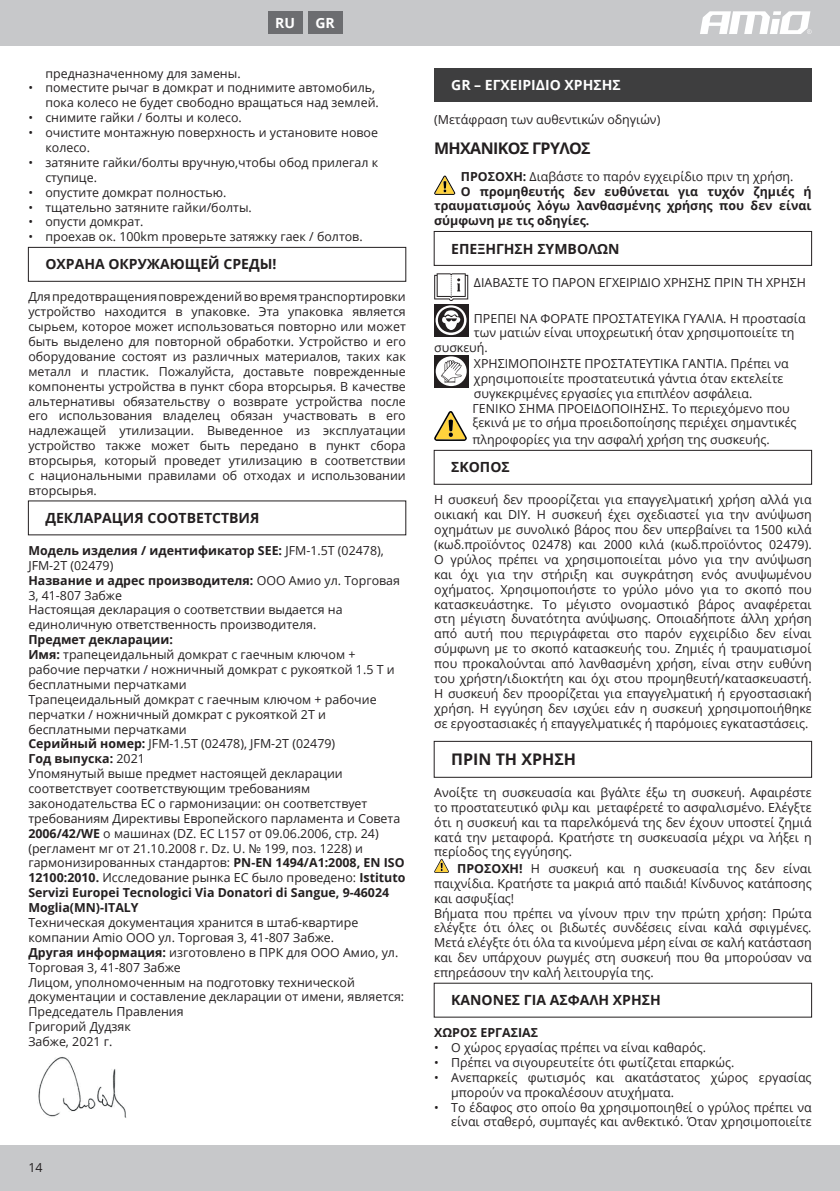
<style>
.page{position:relative;width:840px;height:1191px;background:#fff}
.page>*{position:absolute;margin:0;border:0;box-sizing:border-box;transform-origin:0 0}
.Nazwa_produktu{font:700 16px "Open Sans";letter-spacing:-.04em;color:#231f20}
.Nagłówek_ROZDZIAŁU{font:700 16px "Open Sans";color:#231f20}
.Nagłówek_ROZDZIAŁU-2{font:700 14px "Open Sans";color:#231f20}
.Jezyk{font:700 14px "Open Sans";color:#fff}
.Jezyk_Ikona{font:700 14px "Open Sans";color:#fff}
.Tekst{font:12.4px/14.8px "Open Sans";color:#231f20}
.Tekst-2{font:700 12.4px/14.8px "Open Sans";color:#231f20}
.s1{font-weight:400}
.s2{font-weight:700}
</style>
<div class="page">
<div style="left:0;top:0;width:839px;height:45px;background:#c7c8ca"></div>
<div style="left:0;top:1145px;width:839px;height:46px;background:#c7c8ca"></div>
<svg style="left:700px;top:11px;width:111px;height:23px"></svg>
<div style="left:28px;top:247px;width:378px;height:35px;border:1px solid #231f20"></div>
<img style="left:38px;top:1057px;width:89px;height:61px">
<div style="left:434px;top:68px;width:377px;height:34px;background:#3e3e3f"></div>
<div style="left:433px;top:231px;width:378px;height:35px;border:1px solid #231f20"></div>
<div style="left:433px;top:450px;width:378px;height:35px;border:1px solid #231f20"></div>
<div style="left:433px;top:741px;width:378px;height:37px;border:1px solid #231f20"></div>
<svg style="left:434px;top:176px;width:21px;height:19px"></svg>
<div style="left:434px;top:304px;width:34px;height:33px;background:#231f20"></div>
<svg style="left:434px;top:273px;width:34px;height:62px"></svg>
<svg style="left:434px;top:355px;width:34px;height:33px"></svg>
<div style="left:435px;top:356px;width:31px;height:30px;background:#fff;border-radius:50%"></div>
<svg style="left:440px;top:360px;width:22px;height:23px"></svg>
<svg style="left:434px;top:411px;width:32px;height:30px"></svg>
<svg style="left:434px;top:859px;width:14px;height:14px"></svg>
<div style="left:268px;top:11px;width:34px;height:23px;background:#6c6d70"></div>
<div style="left:308px;top:11px;width:34px;height:23px;background:#6c6d70"></div>
<p class="Jezyk_Ikona" style="left:275px;top:13px;width:21px">RU</p>
<p class="Jezyk_Ikona" style="left:315px;top:13px;width:21px">GR</p>
<p class="Tekst" style="left:45px;top:65px;width:197px">предназначенному для замены.</p>
<p class="Tekst" style="left:28px;top:80px;width:352px;text-align:right">• поместите рычаг в домкрат и поднимите автомобиль, пока колесо не будет свободно вращаться над землей.</p>
<p class="Tekst" style="left:28px;top:110px;width:215px">• снимите гайки / болты и колесо.</p>
<p class="Tekst" style="left:45px;top:125px;width:334px;text-indent:-17px">• очистите монтажную поверхность и установите новое колесо.</p>
<p class="Tekst" style="left:45px;top:155px;width:334px;text-indent:-17px">• затяните гайки/болты вручную,чтобы обод прилегал к ступице.</p>
<p class="Tekst" style="left:28px;top:184px;width:199px">• опустите домкрат полностью.</p>
<p class="Tekst" style="left:28px;top:199px;width:225px">• тщательно затяните гайки/болты.</p>
<p class="Tekst" style="left:28px;top:214px;width:116px">• опусти домкрат.</p>
<p class="Tekst" style="left:28px;top:229px;width:335px">• проехав ок. 100km проверьте затяжку гаек / болтов.</p>
<p class="Nagłówek_ROZDZIAŁU-2" style="left:45px;top:254px;width:232px">ОХРАНА ОКРУЖАЮЩЕЙ СРЕДЫ!</p>
<p class="Tekst" style="left:28px;top:289px;width:379px;text-align:justify">Для предотвращения повреждений во время транспортировки устройство находится в упаковке. Эта упаковка является сырьем, которое может использоваться повторно или может быть выделено для повторной обработки. Устройство и его оборудование состоят из различных материалов, таких как металл и пластик. Пожалуйста, доставьте поврежденные компоненты устройства в пункт сбора вторсырья. В качестве альтернативы обязательству о возврате устройства после его использования владелец обязан участвовать в его надлежащей утилизации. Выведенное из эксплуатации устройство также может быть передано в пункт сбора вторсырья, который проведет утилизацию в соответствии с национальными правилами об отходах и использовании вторсырья.</p>
<p class="Nagłówek_ROZDZIAŁU-2" style="left:45px;top:508px;width:215px">ДЕКЛАРАЦИЯ СООТВЕТСТВИЯ</p>
<p class="Tekst-2" style="left:28px;top:542px;width:357px">Модель изделия / идентификатор SEE: <span class="s1">JFM-1.5T (02478),<br>JFM-2T (02479)</span></p>
<p class="Tekst" style="left:28px;top:572px;width:373px"><span class="s2">Название и адрес производителя:</span> ООО Амио ул. Торговая<br>3, 41-807 Забже</p>
<p class="Tekst" style="left:28px;top:602px;width:315px">Настоящая декларация о соответствии выдается на единоличную ответственность производителя.</p>
<p class="Tekst-2" style="left:28px;top:632px;width:146px">Предмет декларации:</p>
<p class="Tekst" style="left:28px;top:647px;width:367px"><span class="s2">Имя:</span> трапецеидальный домкрат с гаечным ключом + рабочие перчатки / ножничный домкрат с рукояткой 1.5 T и бесплатными перчатками</p>
<p class="Tekst" style="left:28px;top:691px;width:349px">Трапецеидальный домкрат с гаечным ключом + рабочие перчатки / ножничный домкрат с рукояткой 2T и бесплатными перчатками</p>
<p class="Tekst" style="left:28px;top:736px;width:308px"><span class="s2">Серийный номер:</span> JFM-1.5T (02478), JFM-2T (02479)</p>
<p class="Tekst-2" style="left:28px;top:751px;width:118px">Год выпуска: <span class="s1">2021</span></p>
<p class="Tekst" style="left:28px;top:766px;width:378px">Упомянутый выше предмет настоящей декларации соответствует соответствующим требованиям законодательства ЕС о гармонизации: он соответствует требованиям Директивы Европейского парламента и Совета <span class="s2">2006/42/WE</span> о машинах (DZ. ЕС L157 от 09.06.2006, стр. 24) (регламент мг от 21.10.2008 г. Dz. U. № 199, поз. 1228) и гармонизированных стандартов: <span class="s2">PN-EN 1494/A1:2008, EN ISO 12100:2010.</span> Исследование рынка ЕС было проведено: <span class="s2">Istituto Servizi Europei Tecnologici Via Donatori di Sangue, 9-46024<br>Moglia(MN)-ITALY</span></p>
<p class="Tekst" style="left:28px;top:914px;width:331px">Техническая документация хранится в штаб-квартире компании Amio ООО ул. Торговая 3, 41-807 Забже.</p>
<p class="Tekst" style="left:28px;top:944px;width:371px"><span class="s2">Другая информация:</span> изготовлено в ПРК для ООО Амио, ул.<br>Торговая 3, 41-807 Забже</p>
<p class="Tekst" style="left:28px;top:974px;width:377px">Лицом, уполномоченным на подготовку технической документации и составление декларации от имени, является:</p>
<p class="Tekst" style="left:28px;top:1004px;width:157px">Председатель Правления</p>
<p class="Tekst" style="left:28px;top:1019px;width:104px">Григорий Дудзяк</p>
<p class="Tekst" style="left:28px;top:1034px;width:86px">Забже, 2021 г.</p>
<p class="Tekst" style="left:28px;top:1159px;width:16px">14</p>
<p class="Jezyk" style="left:451px;top:75px;width:171px">GR – ΕΓΧΕΙΡΙΔΙΟ ΧΡΗΣΗΣ</p>
<p class="Tekst" style="left:434px;top:112px;width:227px">(Μετάφραση των αυθεντικών οδηγιών)</p>
<p class="Nazwa_produktu" style="left:434px;top:137px;width:158px">ΜΗΧΑΝΙΚΌΣ ΓΡΎΛΟΣ</p>
<p class="Tekst" style="left:460px;top:168px;width:334px"><span class="s2">ΠΡΟΣΟΧΗ:</span> Διαβάστε το παρόν εγχειρίδιο πριν τη χρήση.</p>
<p class="Tekst-2" style="left:434px;top:183px;width:378px;text-align:justify;text-indent:27px">Ο προμηθευτής δεν ευθύνεται για τυχόν ζημιές ή τραυματισμούς λόγω λανθασμένης χρήσης που δεν είναι σύμφωνη με τις οδηγίες.</p>
<p class="Nagłówek_ROZDZIAŁU-2" style="left:451px;top:238px;width:170px">ΕΠΕΞΗΓΗΣΗ ΣΥΜΒΟΛΩΝ</p>
<p class="Tekst" style="left:473px;top:274px;width:333px">ΔΙΑΒΑΣΤΕ ΤΟ ΠΑΡΟΝ ΕΓΧΕΙΡΙΔΙΟ ΧΡΗΣΗΣ ΠΡΙΝ ΤΗ ΧΡΗΣΗ</p>
<p class="Tekst" style="left:473px;top:310px;width:333px">ΠΡΕΠΕΙ ΝΑ ΦΟΡΑΤΕ ΠΡΟΣΤΑΤΕΥΙΚΑ ΓΥΑΛΙΑ. Η προστασία</p>
<p class="Tekst" style="left:473px;top:325px;width:322px">των ματιών είναι υποχρεωτική όταν χρησιμοποιείτε τη</p>
<p class="Tekst" style="left:434px;top:340px;width:55px">συσκευή.</p>
<p class="Tekst" style="left:473px;top:356px;width:316px">ΧΡΗΣΙΜΟΠΟΙΗΣΤΕ ΠΡΟΣΤΑΤΕΥΤΙΚΑ ΓΑΝΤΙΑ. Πρέπει να χρησιμοποιείτε προστατευτικά γάντια όταν εκτελείτε συγκεκριμένες εργασίες για επιπλέον ασφάλεια.</p>
<p class="Tekst" style="left:472px;top:400px;width:325px">ΓΕΝΙΚΟ ΣΗΜΑ ΠΡΟΕΙΔΟΠΟΙΗΣΗΣ. Το περιεχόμενο που ξεκινά με το σήμα προειδοποίησης περιέχει σημαντικές</p>
<p class="Tekst" style="left:472px;top:432px;width:298px">πληροφορίες για την ασφαλή χρήση της συσκευής.</p>
<p class="Nagłówek_ROZDZIAŁU-2" style="left:451px;top:457px;width:60px">ΣΚΟΠΟΣ</p>
<p class="Tekst" style="left:434px;top:492px;width:379px;text-align:justify">Η συσκευή δεν προορίζεται για επαγγελματική χρήση αλλά για οικιακή και DIY. Η συσκευή έχει σχεδιαστεί για την ανύψωση οχημάτων με συνολικό βάρος που δεν υπερβαίνει τα 1500 κιλά (κωδ.προϊόντος 02478) και 2000 κιλά (κωδ.προϊόντος 02479).<br>Ο γρύλος πρέπει να χρησιμοποιείται μόνο για την ανύψωση και όχι για την στήριξη και συγκράτηση ενός ανυψωμένου οχήματος. Χρησιμοποιήστε το γρύλο μόνο για το σκοπό που κατασκευάστηκε. Το μέγιστο ονομαστικό βάρος αναφέρεται στη μέγιστη δυνατότητα ανύψωσης. Οποιαδήποτε άλλη χρήση από αυτή που περιγράφεται στο παρόν εγχειρίδιο δεν είναι σύμφωνη με το σκοπό κατασκευής του. Ζημιές ή τραυματισμοί που προκαλούνται από λανθασμένη χρήση, είναι στην ευθύνη του χρήστη/ιδιοκτήτη και όχι στου προμηθευτή/κατασκευαστή.<br>Η συσκευή δεν προορίζεται για επαγγελματική ή εργοστασιακή χρήση. Η εγγύηση δεν ισχύει εάν η συσκευή χρησιμοποιήθηκε σε εργοστασιακές ή επαγγελματικές ή παρόμοιες εγκαταστάσεις.</p>
<p class="Nagłówek_ROZDZIAŁU" style="left:451px;top:748px;width:126px">ΠΡΙΝ ΤΗ ΧΡΗΣΗ</p>
<p class="Tekst" style="left:434px;top:784px;width:379px;text-align:justify">Ανοίξτε τη συσκευασία και βγάλτε έξω τη συσκευή. Αφαιρέστε το προστατευτικό φιλμ και μεταφέρετέ το ασφαλισμένο. Ελέγξτε ότι η συσκευή και τα παρελκόμενά της δεν έχουν υποστεί ζημιά κατά την μεταφορά. Κρατήστε τη συσκευασία μέχρι να λήξει η περίοδος της εγγύησης.</p>
<p class="Tekst" style="left:434px;top:860px;width:379px;text-align:justify;text-indent:23px"><span class="s2">ΠΡΟΣΟΧΗ!</span> Η συσκευή και η συσκευασία της δεν είναι παιχνίδια. Κρατήστε τα μακριά από παιδιά! Κίνδυνος κατάποσης και ασφυξίας!</p>
<p class="Tekst" style="left:434px;top:905px;width:379px;text-align:justify">Βήματα που πρέπει να γίνουν πριν την πρώτη χρήση: Πρώτα ελέγξτε ότι όλες οι βιδωτές συνδέσεις είναι καλά σφιγμένες.<br>Μετά ελέγξτε ότι όλα τα κινούμενα μέρη είναι σε καλή κατάσταση και δεν υπάρχουν ρωγμές στη συσκευή που θα μπορούσαν να επηρεάσουν την καλή λειτουργία της.</p>
<p class="Nagłówek_ROZDZIAŁU-2" style="left:451px;top:990px;width:211px">ΚΑΝΟΝΕΣ ΓΙΑ ΑΣΦΑΛΗ ΧΡΗΣΗ</p>
<p class="Tekst-2" style="left:434px;top:1025px;width:105px">ΧΩΡΟΣ ΕΡΓΑΣΙΑΣ</p>
<p class="Tekst" style="left:434px;top:1039px;width:273px">• Ο χώρος εργασίας πρέπει να είναι καθαρός.</p>
<p class="Tekst" style="left:434px;top:1054px;width:301px">• Πρέπει να σιγουρευτείτε ότι φωτίζεται επαρκώς.</p>
<p class="Tekst" style="left:451px;top:1069px;width:362px;text-indent:-17px">• Ανεπαρκείς φωτισμός και ακατάστατος χώρος εργασίας μπορούν να προκαλέσουν ατυχήματα.</p>
<p class="Tekst" style="left:434px;top:1099px;width:379px;text-align:right">• Το έδαφος στο οποίο θα χρησιμοποιηθεί ο γρύλος πρέπει να είναι σταθερό, συμπαγές και ανθεκτικό. Όταν χρησιμοποιείτε</p>
</div>
